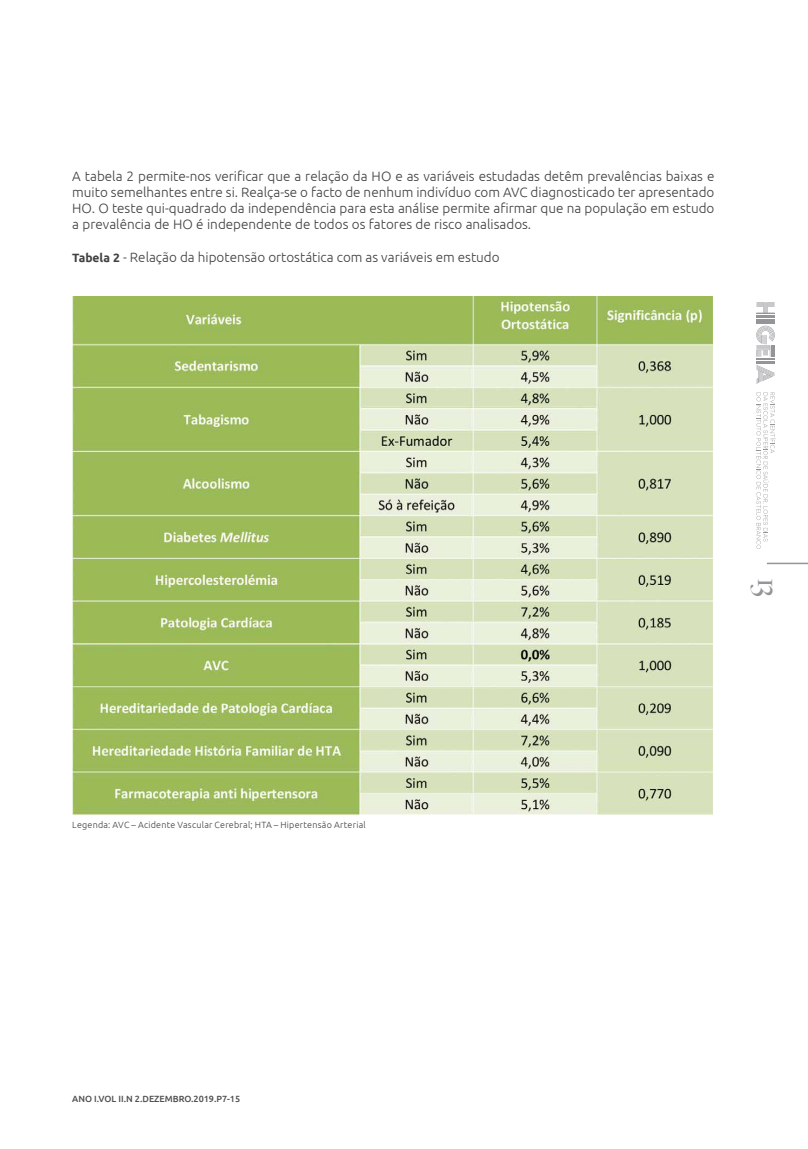
<style>
.page{position:relative;width:808px;height:1149px;background:#fff}
.page>*{position:absolute;margin:0;border:0;box-sizing:border-box;transform-origin:0 0}
.t1{font:500 30px "Big Caslon";color:#939598}
.t2{font:300 13.5px/16.2px "Ubuntu";color:#414042;text-align:justify}
.t3{font:300 9px "Ubuntu";letter-spacing:.025em;color:#414042}
.t4{font:500 9px "Ubuntu";color:#4d4d4f}
.s1{font-weight:700;font-size:12px}
</style>
<div class="page">
<svg style="left:756px;top:392px;width:20px;height:157px"></svg>
<svg style="left:756px;top:302px;width:19px;height:81px"></svg>
<hr style="left:767px;top:562px;width:41px;height:2px;background:#939598">
<img style="left:72px;top:296px;width:640px;height:518px">
<p class="t2" style="left:72px;top:167px;width:644px">A tabela 2 permite-nos verificar que a relação da HO e as variáveis estudadas detêm prevalências baixas e muito semelhantes entre si. Realça-se o facto de nenhum indivíduo com AVC diagnosticado ter apresentado HO. O teste qui-quadrado da independência para esta análise permite afirmar que na população em estudo a prevalência de HO é independente de todos os fatores de risco analisados.</p>
<p class="t2" style="left:72px;top:248px;width:429px"><span class="s1">Tabela 2</span> - Relação da hipotensão ortostática com as variáveis em estudo</p>
<p class="t3" style="left:72px;top:819px;width:295px">Legenda: AVC – Acidente Vascular Cerebral; HTA – Hipertensão Arterial</p>
<p class="t4" style="left:72px;top:1092px;width:169px">ANO I.VOL II.N 2.DEZEMBRO.2019.P7-15</p>
<h1 class="t1" style="left:793px;top:577px;width:21px;rotate:90deg">13</h1>
</div>
